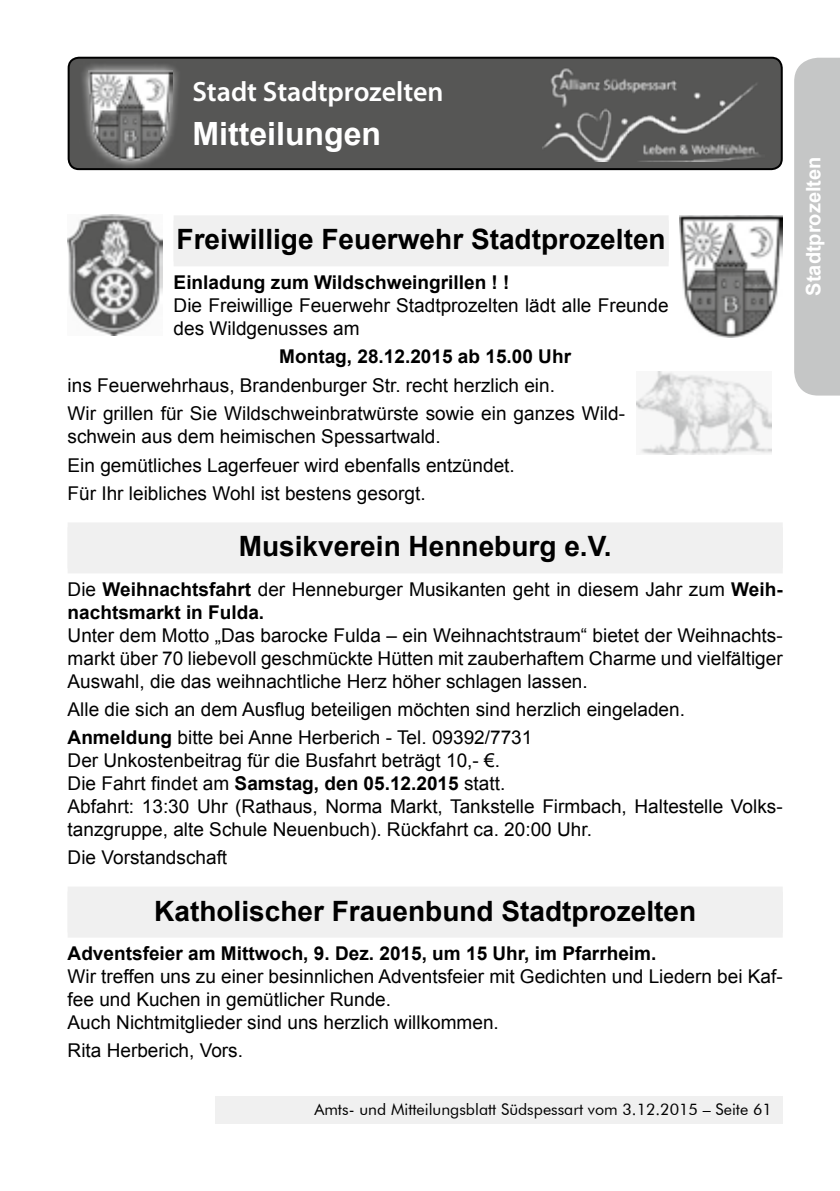
<style>
.page{position:relative;width:840px;height:1191px;background:#fff}
.page>*{position:absolute;margin:0;border:0;box-sizing:border-box;transform-origin:0 0}
.t1{font:700 32px "Arial";color:#fff}
.t2{font:700 28px "Arial";color:#000}
.t3{font:600 28px "Myriad Pro";color:#fff}
.t4{font:700 20px "Arial";color:#fff}
.t5{font:19px/22.8px "Arial";color:#000}
.t6{font:700 19px "Arial";color:#000}
.t7{font:16px "Futura BT";color:#000}
.s1{font-weight:700}
</style>
<div class="page">
<div style="left:215px;top:1097px;width:567px;height:27px;background:#f0f0f0"></div>
<div style="left:173px;top:220px;width:495px;height:46px;background:#f0f0f0"></div>
<div style="left:173px;top:215px;width:495px;height:46px;background:#f0f0f0"></div>
<div style="left:68px;top:527px;width:714px;height:46px;background:#f0f0f0"></div>
<div style="left:68px;top:522px;width:714px;height:46px;background:#f0f0f0"></div>
<div style="left:68px;top:891px;width:714px;height:46px;background:#f0f0f0"></div>
<div style="left:68px;top:886px;width:714px;height:46px;background:#f0f0f0"></div>
<div style="left:69px;top:58px;width:712px;height:111px;background:#565655;border-radius:10px"></div>
<div style="left:68px;top:57px;width:714px;height:113px;border:2px solid #000;border-radius:10px"></div>
<svg style="left:79px;top:64px;width:102px;height:105px"></svg>
<img style="left:89px;top:71px;width:83px;height:89px">
<img style="left:542px;top:68px;width:218px;height:93px">
<img style="left:68px;top:214px;width:94px;height:122px">
<img style="left:679px;top:215px;width:103px;height:123px">
<img style="left:636px;top:371px;width:135px;height:83px">
<svg style="left:794px;top:58px;width:45px;height:337px;background:#c6c7c7"></svg>
<h2 class="t3" style="left:192px;top:74px;width:252px">Stadt Stadtprozelten</h2>
<h1 class="t1" style="left:192px;top:113px;width:190px">Mitteilungen</h1>
<h2 class="t2" style="left:176px;top:221px;width:490px">Freiwillige Feuerwehr Stadtprozelten</h2>
<p class="t6" style="left:173px;top:270px;width:337px">Einladung zum Wildschweingrillen ! !</p>
<p class="t5" style="left:173px;top:294px;width:496px">Die Freiwillige Feuerwehr Stadtprozelten lädt alle Freunde des Wildgenusses am</p>
<p class="t6" style="left:279px;top:344px;width:293px">Montag, 28.12.2015 ab 15.00 Uhr</p>
<p class="t5" style="left:68px;top:371px;width:558px;line-height:28.4px">ins Feuerwehrhaus, Brandenburger Str. recht herzlich ein.<br>Wir grillen für Sie Wildschweinbratwürste sowie ein ganzes Wild-</p>
<p class="t5" style="left:68px;top:422px;width:448px;line-height:28.4px">schwein aus dem heimischen Spessartwald.<br>Ein gemütliches Lagerfeuer wird ebenfalls entzündet.<br>Für Ihr leibliches Wohl ist bestens gesorgt.</p>
<h2 class="t2" style="left:239px;top:528px;width:374px">Musikverein Henneburg e.V.</h2>
<p class="t5" style="left:68px;top:578px;width:716px">Die <span class="s1">Weihnachtsfahrt</span> der Henneburger Musikanten geht in diesem Jahr zum <span class="s1">Weih&shy;nachtsmarkt in Fulda.</span></p>
<p class="t5" style="left:68px;top:624px;width:716px;text-align:justify">Unter dem Motto „Das barocke Fulda – ein Weihnachtstraum“ bietet der Weihnachts&shy;markt über 70 liebevoll geschmückte Hütten mit zauberhaftem Charme und vielfältiger Auswahl, die das weihnachtliche Herz höher schlagen lassen.</p>
<p class="t5" style="left:68px;top:695px;width:618px;line-height:28.4px">Alle die sich an dem Ausflug beteiligen möchten sind herzlich eingeladen.<br><span class="s1">Anmeldung</span> bitte bei Anne Herberich - Tel. 09392/7731</p>
<p class="t5" style="left:68px;top:749px;width:716px">Der Unkostenbeitrag für die Busfahrt beträgt 10,- €.<br>Die Fahrt findet am <span class="s1">Samstag, den 05.12.2015</span> statt.<br>Abfahrt: 13:30 Uhr (Rathaus, Norma Markt, Tankstelle Firmbach, Haltestelle Volks&shy;tanzgruppe, alte Schule Neuenbuch). Rückfahrt ca. 20:00 Uhr.</p>
<p class="t5" style="left:68px;top:846px;width:161px">Die Vorstandschaft</p>
<h2 class="t2" style="left:154px;top:892px;width:543px">Katholischer Frauenbund Stadtprozelten</h2>
<p class="t6" style="left:68px;top:941px;width:590px">Adventsfeier am Mittwoch, 9. Dez. 2015, um 15 Uhr, im Pfarrheim.</p>
<p class="t5" style="left:68px;top:965px;width:716px">Wir treffen uns zu einer besinnlichen Adventsfeier mit Gedichten und Liedern bei Kaf&shy;fee und Kuchen in gemütlicher Runde.<br>Auch Nichtmitglieder sind uns herzlich willkommen.</p>
<p class="t5" style="left:68px;top:1039px;width:177px">Rita Herberich, Vors.</p>
<p class="t7" style="left:314px;top:1099px;width:459px">Amts- und Mitteilungsblatt Südspessart vom 3.12.2015 – Seite 61</p>
<p class="t4" style="left:799px;top:296px;width:140px;rotate:-90deg">Stadtprozelten</p>
</div>
